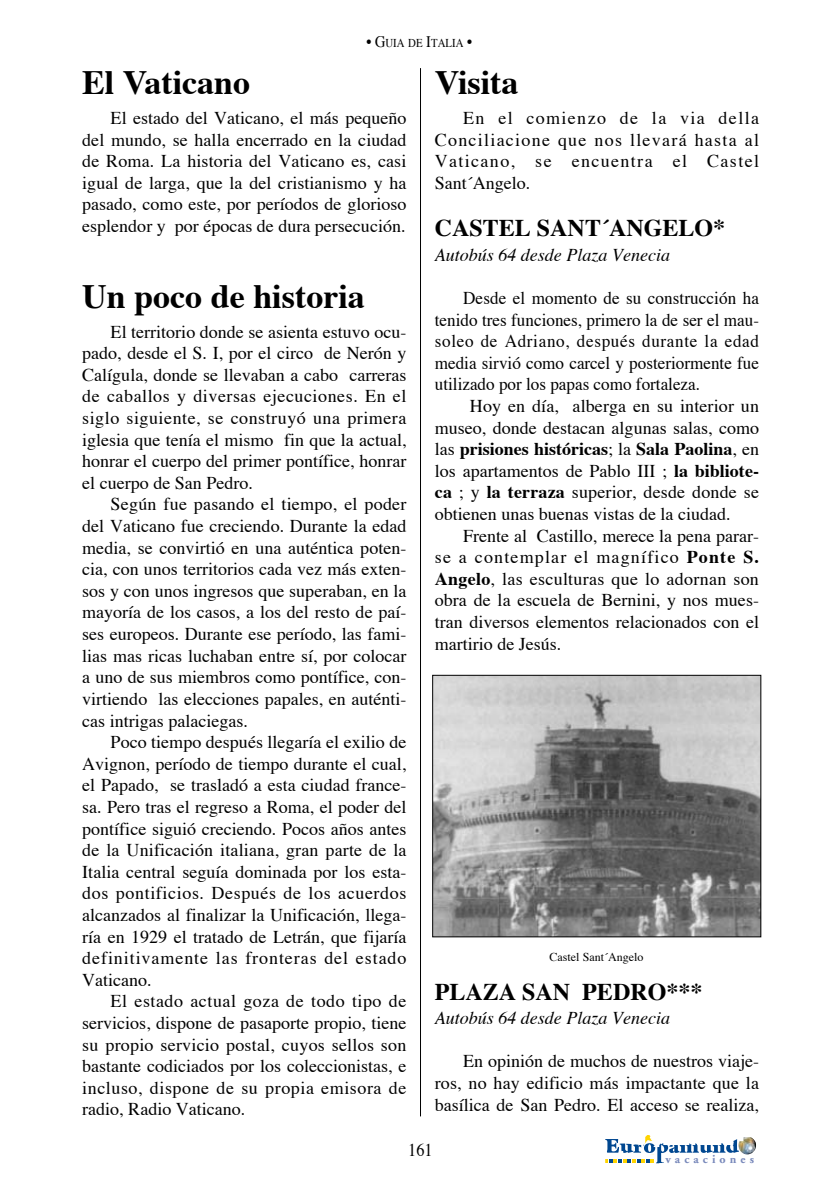
<style>
.page{position:relative;width:840px;height:1191px;background:#fff}
.page>*{position:absolute;margin:0;border:0;box-sizing:border-box;transform-origin:0 0}
.t1{font:700 34px "Times";color:#000}
.t2{font:700 24px "Times";color:#000}
.t3{font:18px/21.6px "Times";color:#000;text-align:justify}
.t4{font:18px/21.6px "Times";color:#000;text-align:justify;scale:.95 1}
.t5{font:italic 18px "Times";color:#000}
.t6{font:18px "Times";color:#000;scale:.9 1}
.t7{font:700 12.2px "Adobe Garamond";letter-spacing:.34em;color:#7989bb}
.t8{font:12px "Times";color:#000}
.t9{font:12px "Times";color:#000;scale:.9 1}
.s1{font-size:16px}
.s2{font-weight:700}
</style>
<div class="page">
<svg style="left:605px;top:1135px;width:132px;height:28px"></svg>
<img style="left:737px;top:1137px;width:18px;height:17px">
<hr style="left:420px;top:68px;width:1px;height:1048px;background:#000">
<img style="left:434px;top:677px;width:324px;height:258px">
<div style="left:432px;top:675px;width:328px;height:262px;border:1px solid #000"></div>
<p class="t9" style="left:366px;top:38px;width:119px"><span class="s1">• G</span>UIA DE <span class="s1">I</span>TALIA <span class="s1">•</span></p>
<h1 class="t1" style="left:82px;top:69px;width:169px">El Vaticano</h1>
<p class="t3" style="left:82px;top:109px;width:325px;text-indent:28px">El estado del Vaticano, el más pequeño del mundo, se halla encerrado en la ciudad de Roma. La historia del Vaticano es, casi igual de larga, que la del cristianismo y ha pasado, como este, por períodos de glorioso esplendor y por épocas de dura persecución.</p>
<h1 class="t1" style="left:82px;top:282px;width:284px">Un poco de historia</h1>
<p class="t3" style="left:82px;top:322px;width:325px;text-indent:28px">El territorio donde se asienta estuvo ocu&shy;pado, desde el S. I, por el circo de Nerón y Calígula, donde se llevaban a cabo carreras de caballos y diversas ejecuciones. En el siglo siguiente, se construyó una primera iglesia que tenía el mismo fin que la actual, honrar el cuerpo del primer pontífice, honrar el cuerpo de San Pedro.</p>
<p class="t3" style="left:82px;top:495px;width:325px;text-indent:28px">Según fue pasando el tiempo, el poder del Vaticano fue creciendo. Durante la edad media, se convirtió en una auténtica poten&shy;cia, con unos territorios cada vez más exten&shy;sos y con unos ingresos que superaban, en la mayoría de los casos, a los del resto de paí&shy;ses europeos. Durante ese período, las fami&shy;lias mas ricas luchaban entre sí, por colocar a uno de sus miembros como pontífice, con&shy;virtiendo las elecciones papales, en auténti&shy;cas intrigas palaciegas.</p>
<p class="t3" style="left:82px;top:733px;width:325px;text-indent:28px">Poco tiempo después llegaría el exilio de Avignon, período de tiempo durante el cual, el Papado, se trasladó a esta ciudad france&shy;sa. Pero tras el regreso a Roma, el poder del pontífice siguió creciendo. Pocos años antes de la Unificación italiana, gran parte de la Italia central seguía dominada por los esta&shy;dos pontificios. Después de los acuerdos alcanzados al finalizar la Unificación, llega&shy;ría en 1929 el tratado de Letrán, que fijaría definitivamente las fronteras del estado Vaticano.</p>
<p class="t3" style="left:82px;top:992px;width:325px;text-indent:28px">El estado actual goza de todo tipo de servicios, dispone de pasaporte propio, tiene su propio servicio postal, cuyos sellos son bastante codiciados por los coleccionistas, e incluso, dispone de su propia emisora de radio, Radio Vaticano.</p>
<h1 class="t1" style="left:434px;top:69px;width:85px">Visita</h1>
<p class="t3" style="left:434px;top:109px;width:325px;text-indent:28px">En el comienzo de la via della Conciliacione que nos llevará hasta al Vaticano, se encuentra el Castel Sant´Angelo.</p>
<h2 class="t2" style="left:434px;top:218px;width:291px">CASTEL SANT´ANGELO*</h2>
<p class="t5" style="left:434px;top:247px;width:236px">Autobús 64 desde Plaza Venecia</p>
<p class="t4" style="left:434px;top:289px;width:342px;text-indent:28px">Desde el momento de su construcción ha tenido tres funciones, primero la de ser el mau&shy;soleo de Adriano, después durante la edad media sirvió como carcel y posteriormente fue utilizado por los papas como fortaleza.</p>
<p class="t3" style="left:434px;top:397px;width:325px;text-indent:35px">Hoy en día, alberga en su interior un museo, donde destacan algunas salas, como las <span class="s2">prisiones históricas</span>; la <span class="s2">Sala Paolina</span>, en los apartamentos de Pablo III ; <span class="s2">la bibliote&shy;ca</span> ; y <span class="s2">la terraza</span> superior, desde donde se obtienen unas buenas vistas de la ciudad.</p>
<p class="t3" style="left:434px;top:526px;width:325px;text-indent:28px">Frente al Castillo, merece la pena parar&shy;se a contemplar el magnífico <span class="s2">Ponte S.<br>Angelo</span>, las esculturas que lo adornan son obra de la escuela de Bernini, y nos mues&shy;tran diversos elementos relacionados con el martirio de Jesús.</p>
<p class="t8" style="left:549px;top:951px;width:95px">Castel Sant´Angelo</p>
<h2 class="t2" style="left:434px;top:981px;width:269px">PLAZA SAN PEDRO***</h2>
<p class="t5" style="left:434px;top:1010px;width:236px">Autobús 64 desde Plaza Venecia</p>
<p class="t3" style="left:434px;top:1052px;width:325px;text-indent:28px">En opinión de muchos de nuestros viaje&shy;ros, no hay edificio más impactante que la basílica de San Pedro. El acceso se realiza,</p>
<p class="t6" style="left:408px;top:1142px;width:28px">161</p>
<p class="t7" style="left:665px;top:1153px;width:90px">vacaciones</p>
</div>
